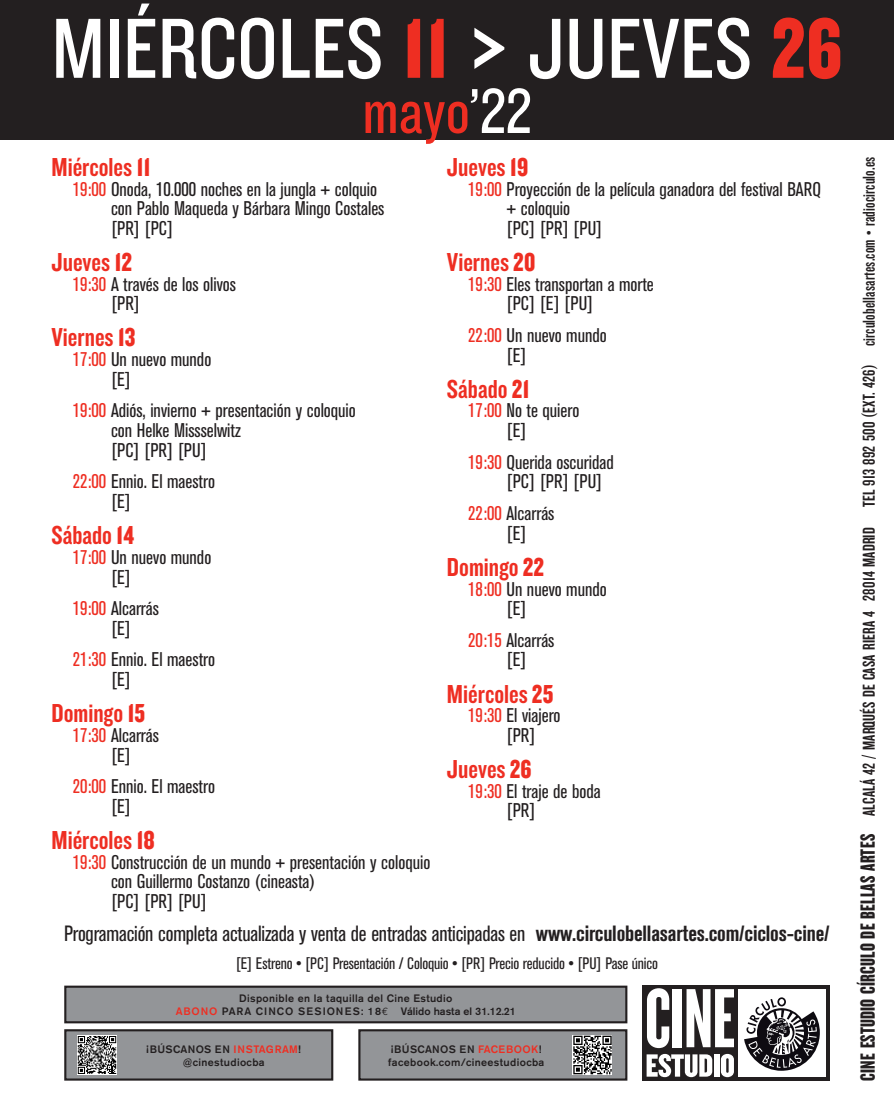
<style>
.page{position:relative;width:894px;height:1105px;background:#fff}
.page>*{position:absolute;margin:0;border:0;box-sizing:border-box;transform-origin:0 0}
.t1{font:88.5px "Knockout HTF29 Junior Liteweight";color:#fff}
.t2{font:65.85px "Knockout HTF29 Junior Liteweight";color:#ee2e22}
.t3{font:27px "Knockout HTF49 Liteweight";color:#ee2e22}
.t4{font:condensed 21.9px "Akzidenz Grotesk BE";letter-spacing:-.01em;color:#231f20}
.t5{font:condensed 19.65px "Akzidenz Grotesk BE";color:#231f20}
.t6{font:17.85px "Knockout HTF48 Featherweight";letter-spacing:.01em;color:#231f20}
.t7{font:condensed 16.5px "Akzidenz Grotesk BE";letter-spacing:-.01em;color:#231f20}
.t8{font:500 10.65px "Akzidenz Grotesk BE";letter-spacing:.03em;color:#231f20}
.t9{font:500 10.65px "Akzidenz Grotesk BE";letter-spacing:.08em;color:#231f20}
.s1{font-family:"Knockout HTF69 Full Liteweight";color:#ee2e22}
.s2{font-family:"Knockout HTF49 Liteweight"}
.s3{color:#fff}
.s4{font-family:"Knockout HTF69 Full Liteweight"}
.s5{color:#ee2e22}
.s6{font-weight:700}
.s7{font-family:"Euro Mono";font-weight:400}
.s8{font-family:"Knockout HTF68 Full Featherwt";font-size:21.3px}
</style>
<div class="page">
<div style="left:0;top:0;width:894px;height:140px;background:#231f20"></div>
<div style="left:65px;top:987px;width:561px;height:35px;background:#939598"></div>
<div style="left:64px;top:986px;width:563px;height:37px;border:2px solid #231f20"></div>
<div style="left:359px;top:1030px;width:267px;height:49px;background:#939598"></div>
<div style="left:358px;top:1029px;width:269px;height:52px;border:2px solid #231f20"></div>
<img style="left:573px;top:1035px;width:39px;height:40px">
<div style="left:65px;top:1030px;width:267px;height:49px;background:#939598"></div>
<div style="left:64px;top:1029px;width:269px;height:52px;border:2px solid #231f20"></div>
<img style="left:78px;top:1035px;width:38px;height:40px">
<div style="left:643px;top:985px;width:95px;height:96px;background:#231f20"></div>
<svg style="left:647px;top:988px;width:22px;height:60px"></svg>
<div style="left:673px;top:989px;width:9px;height:58px;background:#fff"></div>
<svg style="left:686px;top:989px;width:48px;height:58px"></svg>
<svg style="left:646px;top:1054px;width:66px;height:23px"></svg>
<div style="left:714px;top:1054px;width:5px;height:23px;background:#fff"></div>
<svg style="left:721px;top:1054px;width:13px;height:23px"></svg>
<div style="left:734px;top:985px;width:96px;height:96px;background:#231f20"></div>
<div style="left:738px;top:989px;width:88px;height:88px;background:#fff"></div>
<svg style="left:744px;top:997px;width:76px;height:74px"></svg>
<p class="t1" style="left:51px;top:2px;width:792px">MIÉRCOLES <span class="s1">11</span> <span class="s2">&gt;</span> JUEVES <span class="s1">26</span></p>
<p class="t2" style="left:362px;top:77px;width:171px">mayo<span class="s3">’22</span></p>
<p class="t3" style="left:51px;top:153px;width:101px">Miércoles <span class="s4">11</span></p>
<p class="t5" style="left:73px;top:178px;width:306px"><span class="s5">19:00</span> Onoda, 10.000 noches en la jungla + colquio</p>
<p class="t5" style="left:111px;top:198px;width:275px">con Pablo Maqueda y Bárbara Mingo Costales</p>
<p class="t5" style="left:111px;top:217px;width:64px">[PR] [PC]</p>
<p class="t3" style="left:51px;top:248px;width:82px">Jueves <span class="s4">12</span></p>
<p class="t5" style="left:73px;top:273px;width:165px"><span class="s5">19:30</span> A través de los olivos</p>
<p class="t5" style="left:111px;top:293px;width:31px">[PR]</p>
<p class="t3" style="left:51px;top:323px;width:86px">Viernes <span class="s4">13</span></p>
<p class="t5" style="left:73px;top:348px;width:140px"><span class="s5">17:00</span> Un nuevo mundo</p>
<p class="t5" style="left:111px;top:368px;width:22px">[E]</p>
<p class="t5" style="left:73px;top:400px;width:285px"><span class="s5">19:00</span> Adiós, invierno + presentación y coloquio</p>
<p class="t5" style="left:111px;top:419px;width:131px">con Helke Missselwitz</p>
<p class="t5" style="left:111px;top:439px;width:97px">[PC] [PR] [PU]</p>
<p class="t5" style="left:73px;top:471px;width:144px"><span class="s5">22:00</span> Ennio. El maestro</p>
<p class="t5" style="left:111px;top:490px;width:22px">[E]</p>
<p class="t3" style="left:51px;top:521px;width:84px">Sábado <span class="s4">14</span></p>
<p class="t5" style="left:73px;top:546px;width:140px"><span class="s5">17:00</span> Un nuevo mundo</p>
<p class="t5" style="left:111px;top:566px;width:22px">[E]</p>
<p class="t5" style="left:73px;top:597px;width:88px"><span class="s5">19:00</span> Alcarrás</p>
<p class="t5" style="left:111px;top:617px;width:22px">[E]</p>
<p class="t5" style="left:73px;top:649px;width:144px"><span class="s5">21:30</span> Ennio. El maestro</p>
<p class="t5" style="left:111px;top:668px;width:22px">[E]</p>
<p class="t3" style="left:51px;top:699px;width:95px">Domingo <span class="s4">15</span></p>
<p class="t5" style="left:73px;top:724px;width:88px"><span class="s5">17:30</span> Alcarrás</p>
<p class="t5" style="left:111px;top:744px;width:22px">[E]</p>
<p class="t5" style="left:73px;top:775px;width:144px"><span class="s5">20:00</span> Ennio. El maestro</p>
<p class="t5" style="left:111px;top:795px;width:22px">[E]</p>
<p class="t3" style="left:51px;top:826px;width:105px">Miércoles <span class="s4">18</span></p>
<p class="t5" style="left:73px;top:851px;width:359px"><span class="s5">19:30</span> Construcción de un mundo + presentación y coloquio</p>
<p class="t5" style="left:111px;top:871px;width:206px">con Guillermo Costanzo (cineasta)</p>
<p class="t5" style="left:111px;top:890px;width:97px">[PC] [PR] [PU]</p>
<p class="t3" style="left:447px;top:153px;width:83px">Jueves <span class="s4">19</span></p>
<p class="t5" style="left:468px;top:178px;width:354px"><span class="s5">19:00</span> Proyección de la película ganadora del festival BARQ</p>
<p class="t5" style="left:506px;top:198px;width:65px">+ coloquio</p>
<p class="t5" style="left:506px;top:217px;width:97px">[PC] [PR] [PU]</p>
<p class="t3" style="left:447px;top:248px;width:90px">Viernes <span class="s4">20</span></p>
<p class="t5" style="left:468px;top:273px;width:187px"><span class="s5">19:30</span> Eles transportan a morte</p>
<p class="t5" style="left:506px;top:293px;width:88px">[PC] [E] [PU]</p>
<p class="t5" style="left:468px;top:324px;width:140px"><span class="s5">22:00</span> Un nuevo mundo</p>
<p class="t5" style="left:506px;top:344px;width:22px">[E]</p>
<p class="t3" style="left:447px;top:375px;width:84px">Sábado <span class="s4">21</span></p>
<p class="t5" style="left:468px;top:400px;width:113px"><span class="s5">17:00</span> No te quiero</p>
<p class="t5" style="left:506px;top:419px;width:22px">[E]</p>
<p class="t5" style="left:468px;top:451px;width:147px"><span class="s5">19:30</span> Querida oscuridad</p>
<p class="t5" style="left:506px;top:471px;width:97px">[PC] [PR] [PU]</p>
<p class="t5" style="left:468px;top:502px;width:88px"><span class="s5">22:00</span> Alcarrás</p>
<p class="t5" style="left:506px;top:522px;width:22px">[E]</p>
<p class="t3" style="left:447px;top:553px;width:99px">Domingo <span class="s4">22</span></p>
<p class="t5" style="left:468px;top:578px;width:140px"><span class="s5">18:00</span> Un nuevo mundo</p>
<p class="t5" style="left:506px;top:597px;width:22px">[E]</p>
<p class="t5" style="left:468px;top:629px;width:88px"><span class="s5">20:15</span> Alcarrás</p>
<p class="t5" style="left:506px;top:649px;width:22px">[E]</p>
<p class="t3" style="left:447px;top:680px;width:108px">Miércoles <span class="s4">25</span></p>
<p class="t5" style="left:468px;top:704px;width:94px"><span class="s5">19:30</span> El viajero</p>
<p class="t5" style="left:506px;top:724px;width:31px">[PR]</p>
<p class="t3" style="left:447px;top:755px;width:86px">Jueves <span class="s4">26</span></p>
<p class="t5" style="left:468px;top:780px;width:134px"><span class="s5">19:30</span> El traje de boda</p>
<p class="t5" style="left:506px;top:800px;width:31px">[PR]</p>
<p class="t4" style="left:64px;top:921px;width:767px">Programación completa actualizada y venta de entradas anticipadas en <span class="s6">www.circulobellasartes.com/ciclos-cine/</span></p>
<p class="t7" style="left:236px;top:954px;width:424px">[E] Estreno • [PC] Presentación / Coloquio • [PR] Precio reducido • [PU] Pase único</p>
<p class="t8" style="left:239px;top:992px;width:215px">Disponible en la taquilla del Cine Estudio</p>
<p class="t9" style="left:176px;top:1005px;width:342px"><span class="s5">ABONO</span> PARA CINCO SESIONES: 18<span class="s7">€</span> Válido hasta el 31.12.21</p>
<p class="t8" style="left:391px;top:1042px;width:152px">¡BÚSCANOS EN <span class="s5">FACEBOOK</span>!</p>
<p class="t8" style="left:388px;top:1055px;width:158px">facebook.com/cineestudiocba</p>
<p class="t8" style="left:147px;top:1042px;width:156px">¡BÚSCANOS EN <span class="s5">INSTAGRAM</span>!</p>
<p class="t8" style="left:183px;top:1055px;width:83px">@cinestudiocba</p>
<p class="t6" style="left:860px;top:1081px;width:926px;rotate:-90deg"><span class="s8">CINE ESTUDIO CÍRCULO DE BELLAS ARTES</span> ALCALÁ 42 / MARQUÉS DE CASA RIERA 4 28014 MADRID TEL 913 892 500 (EXT. 426) circulobellasartes.com • radiocirculo.es</p>
</div>
